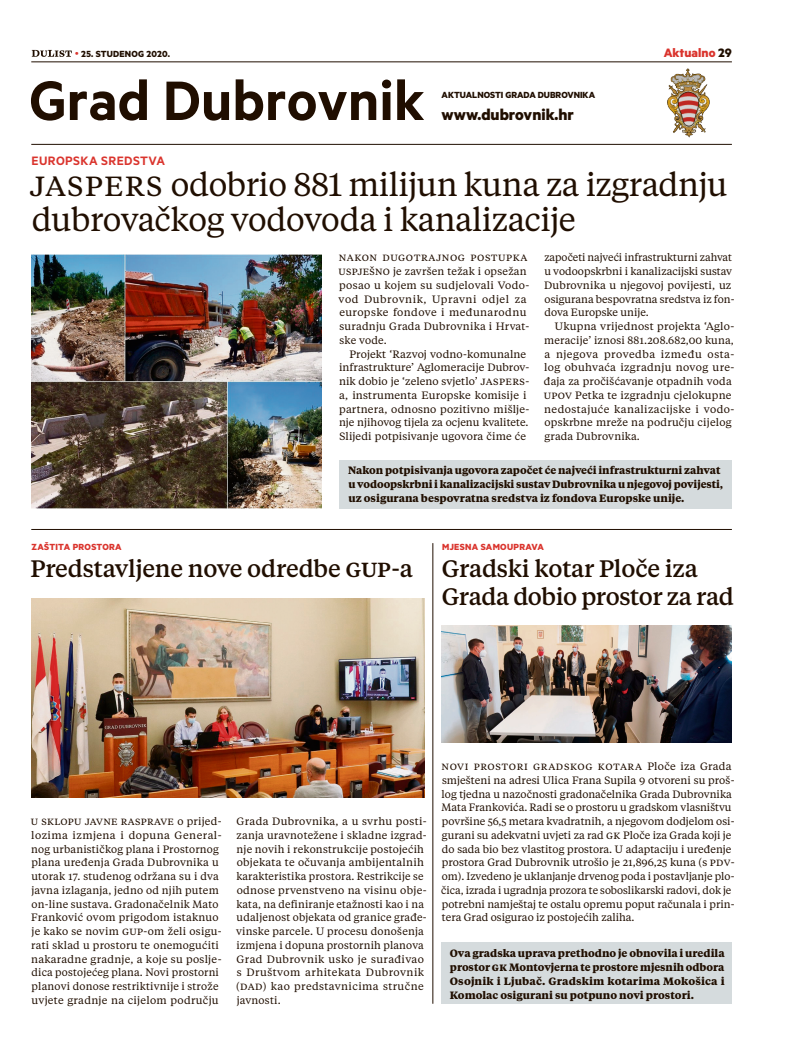
<style>
.page{position:relative;width:807px;height:1063px;background:#fff}
.page>*{position:absolute;margin:0;border:0;box-sizing:border-box;transform-origin:0 0}
.NAVIGACIJA_SREDNJE{font:600 62.5px "Metric";color:#200e00}
.NASLOV{font:32.5px/34.1px "Tiempos Text";letter-spacing:-.015em;color:#200e00}
.NASLOV_BOCNI{font:500 23.75px/27.5px "Tiempos Text";letter-spacing:-.01em;color:#200e00}
.LEAD{font:700 17.5px "Metric";color:#200e00}
.NADNASLOV_11{font:600 13.75px "Metric";letter-spacing:.03em;color:#da342d}
.t1{font:700 13.75px "Metric";color:#da342d}
.BODY_1{font:10.62px/13.8px "Tiempos Text";letter-spacing:.02em;color:#200e00}
.BODY_UVLAKA{font:10.62px/13.8px "Tiempos Text";letter-spacing:.015em;color:#200e00}
.BODY_1-2{font:10.62px/13.8px "Tiempos Text";color:#200e00}
.BODY{font:700 10.62px/13.8px "Tiempos Text";color:#200e00}
.BODY_1-3{font:10.62px "Tiempos Text";letter-spacing:.05em;color:#200e00}
.BODY_1-4{font:10.62px "Tiempos Text";letter-spacing:.045em;color:#200e00}
.NADNASLOV_8{font:700 10px "Metric";letter-spacing:.03em;color:#da342d}
.LEAD-2{font:700 10px "Metric";color:#200e00}
.LEAD-3{font:700 10px "Metric";letter-spacing:.02em;color:#200e00}
.s1{font-weight:500;color:#da342d}
.s2{color:#200e00}
</style>
<div class="page">
<svg style="left:32px;top:50px;width:40px;height:7px"></svg>
<hr style="left:31px;top:62px;width:700px;height:1px;background:#200e00">
<hr style="left:31px;top:144px;width:700px;height:1px;background:#200e00">
<img style="left:667px;top:69px;width:42px;height:68px">
<div style="left:339px;top:461px;width:392px;height:48px;background:#d5dbdd"></div>
<div style="left:441px;top:942px;width:290px;height:62px;background:#d5dbdd"></div>
<hr style="left:31px;top:529px;width:700px;height:1px;background:#200e00">
<hr style="left:432px;top:543px;width:1px;height:461px;background:#200e00">
<img style="left:31px;top:254px;width:290px;height:255px">
<img style="left:441px;top:626px;width:290px;height:116px">
<img style="left:31px;top:598px;width:393px;height:199px">
<p class="LEAD-3" style="left:75px;top:47px;width:96px"><span class="s1">•</span> 25. STUDENOG 2020.</p>
<p class="t1" style="left:663px;top:44px;width:70px">Aktualno <span class="s2">29</span></p>
<p class="LEAD-2" style="left:441px;top:89px;width:155px">AKTUALNOSTI GRADA DUBROVNIKA</p>
<p class="NAVIGACIJA_SREDNJE" style="left:29px;top:63px;width:396px">Grad Dubrovnik</p>
<p class="LEAD" style="left:441px;top:104px;width:134px">www.dubrovnik.hr</p>
<p class="NADNASLOV_11" style="left:32px;top:153px;width:135px">EUROPSKA SREDSTVA</p>
<p class="NASLOV" style="left:29px;top:166px;width:699px">JASPERS odobrio 881 milijun kuna za izgradnju dubrovačkog vodovoda i kanalizacije</p>
<p class="BODY_1" style="left:339px;top:250px;width:52px">Nakon dug</p>
<p class="BODY_1" style="left:406px;top:250px;width:23px">otraj</p>
<p class="BODY_1-4" style="left:441px;top:250px;width:86px">nog postupka</p>
<p class="BODY_1" style="left:338px;top:264px;width:7px">uspje</p>
<p class="BODY_1" style="left:338px;top:264px;width:192px;text-indent:31px">šno je završen težak i opsežan posao u kojem su sudjelovali Vodo&shy;vod Dubrovnik, Upravni odjel za europske fondove i međunarodnu suradnju Grada Dubrovnika i Hrvat&shy;ske vode.</p>
<p class="BODY_UVLAKA" style="left:339px;top:346px;width:192px;text-indent:10px">Projekt ‘Razvoj vodno-komunalne infrastrukture’ Aglomeracije Dubrov&shy;nik dobio je ‘zeleno svjetlo’ JASPERS&shy;a, instrumenta Europske komisije i partnera, odnosno pozitivno mišlje&shy;nje njihovog tijela za ocjenu kvalitete.<br>Slijedi potpisivanje ugovora čime će</p>
<p class="BODY_UVLAKA" style="left:543px;top:250px;width:192px">započeti najveći infrastrukturni zahvat u vodoopskrbni i kanalizacijski sustav Dubrovnika u njegovoj povijesti, uz osigurana bespovratna sredstva iz fon&shy;dova Europske unije.</p>
<p class="BODY_UVLAKA" style="left:543px;top:319px;width:192px;text-indent:11px">Ukupna vrijednost projekta ‘Aglo&shy;meracije’ iznosi 881.208.682,00 kuna, a njegova provedba između osta&shy;log obuhvaća izgradnju novog ure&shy;đaja za pročišćavanje otpadnih voda UPOV Petka te izgradnju cjelokupne nedostajuće kanalizacijske i vodo&shy;opskrbne mreže na području cijelog grada Dubrovnika.</p>
<p class="BODY" style="left:348px;top:463px;width:376px">Nakon potpisivanja ugovora započet će najveći infrastrukturni zahvat u vodoopskrbni i kanalizacijski sustav Dubrovnika u njegovoj povijesti, uz osigurana bespovratna sredstva iz fondova Europske unije.</p>
<p class="NADNASLOV_8" style="left:31px;top:540px;width:92px">ZAŠTITA PROSTORA</p>
<p class="NASLOV_BOCNI" style="left:30px;top:554px;width:384px">Predstavljene nove odredbe GUP-a</p>
<p class="NADNASLOV_8" style="left:442px;top:540px;width:103px">MJESNA SAMOUPRAVA</p>
<p class="NASLOV_BOCNI" style="left:441px;top:554px;width:293px">Gradski kotar Ploče iza<br>Grada dobio prostor za rad</p>
<p class="BODY_1" style="left:31px;top:814px;width:192px;text-indent:129px">ve o prijed&shy;lozima izmjena i dopuna General&shy;nog urbanističkog plana i Prostornog plana uređenja Grada Dubrovnika u utorak 17. studenog održana su i dva javna izlaganja, jedno od njih putem on-line sustava. Gradonačelnik Mato Franković ovom prigodom istaknuo je kako se novim GUP-om želi osigu&shy;rati sklad u prostoru te onemogućiti nakaradne gradnje, a koje su poslje&shy;dica postojećeg plana. Novi prostorni planovi donose restriktivnije i strože uvjete gradnje na cijelom području</p>
<p class="BODY_1" style="left:236px;top:814px;width:192px">Grada Dubrovnika, a u svrhu posti&shy;zanja uravnotežene i skladne izgrad&shy;nje novih i rekonstrukcije postojećih objekata te očuvanja ambijentalnih karakteristika prostora. Restrikcije se odnose prvenstveno na visinu obje&shy;kata, na definiranje etažnosti kao i na udaljenost objekata od granice građe&shy;vinske parcele. U procesu donošenja izmjena i dopuna prostornih planova Grad Dubrovnik usko je surađivao s Društvom arhitekata Dubrovnik (DAD) kao predstavnicima stručne javnosti.</p>
<p class="BODY_1" style="left:31px;top:814px;width:98px">U sklopu javne raspra</p>
<p class="BODY_1-2" style="left:441px;top:759px;width:294px;text-indent:206px">Ploče iza Grada smješteni na adresi Ulica Frana Supila 9 otvoreni su proš&shy;log tjedna u nazočnosti gradonačelnika Grada Dubrovnika Mata Frankovića. Radi se o prostoru u gradskom vlasništvu površine 56,5 metara kvadratnih, a njegovom dodjelom osi&shy;gurani su adekvatni uvjeti za rad GK Ploče iza Grada koji je do sada bio bez vlastitog prostora. U adaptaciju i uređenje prostora Grad Dubrovnik utrošio je 21,896,25 kuna (s PDV&shy;om). Izvedeno je uklanjanje drvenog poda i postavljanje plo&shy;čica, izrada i ugradnja prozora te soboslikarski radovi, dok je potrebni namještaj te ostalu opremu poput računala i prin&shy;tera Grad osigurao iz postojećih zaliha.</p>
<p class="BODY_1-3" style="left:441px;top:759px;width:108px">Novi prostori Grads</p>
<p class="BODY_1" style="left:570px;top:759px;width:59px">kog kotara</p>
<p class="BODY" style="left:449px;top:946px;width:276px;text-align:justify">Ova gradska uprava prethodno je obnovila i uredila prostor GK Montovjerna te prostore mjesnih odbora Osojnik i Ljubač. Gradskim kotarima Mokošica i Komolac osigurani su potpuno novi prostori.</p>
</div>
